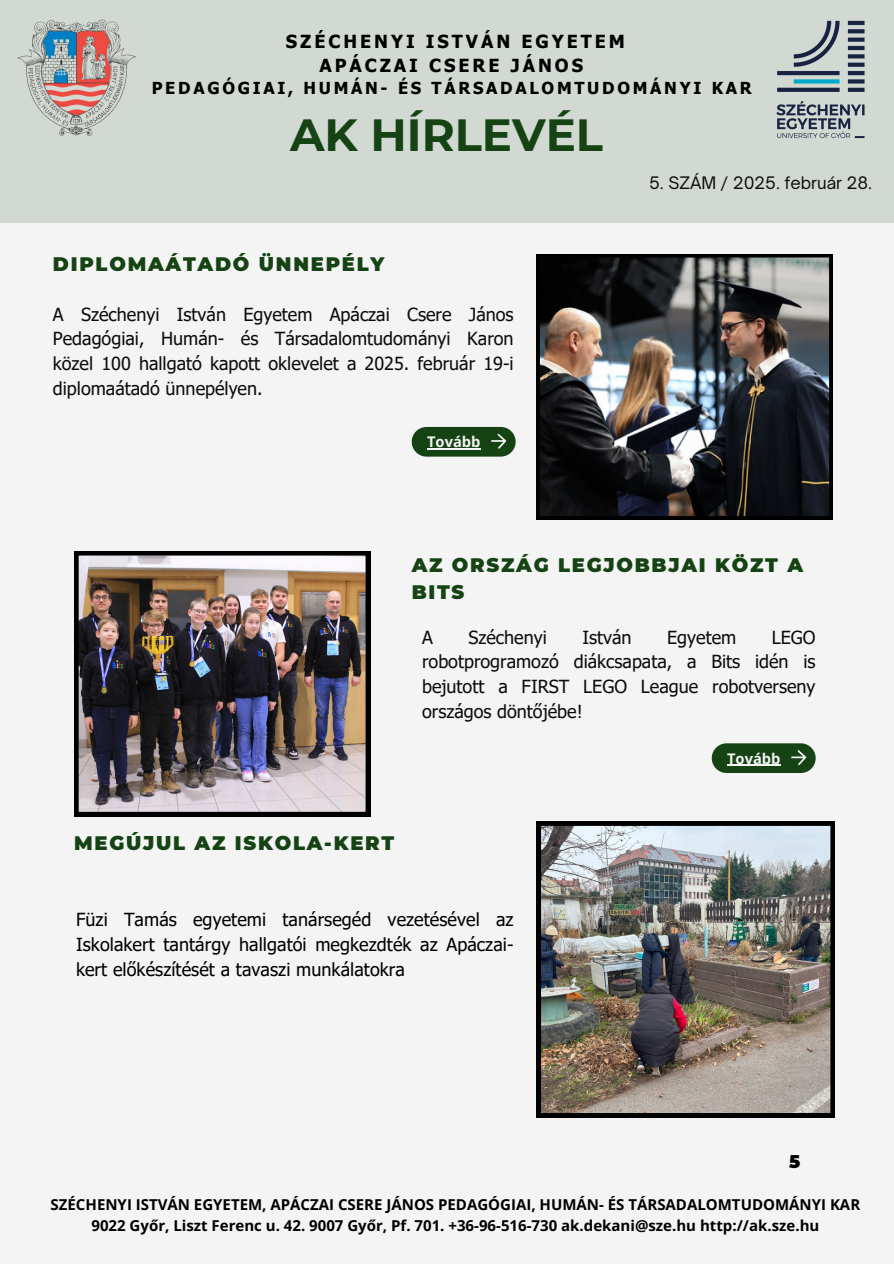
<style>
.page{position:relative;width:894px;height:1264px;background:#fff}
.page>*{position:absolute;margin:0;border:0;box-sizing:border-box;transform-origin:0 0}
.t1{font:700 45px "Montserrat";color:#154314}
.t2{font:900 19.5px/27px "Montserrat";letter-spacing:.09em;color:#154314}
.t3{font:18px/24.8px "Tahoma";color:#0e0b0c;text-align:justify}
.t4{font:18px/24.8px "Tahoma";letter-spacing:.005em;color:#000;text-align:justify}
.t5{font:700 18px/24.8px "Tahoma";letter-spacing:.165em;color:#000;text-align:center}
.t6{font:900 18px "Montserrat";color:#000}
.t7{font:700 16.5px "Tahoma";letter-spacing:.165em;color:#000}
.t8{font:16.5px "Open Sauce One";color:#0e0b0c}
.t9{font:700 15px/20.2px "Open Sans";color:#000;text-align:center}
.t10{font:700 14.7px "Open Sans";color:#f4f4f4}
</style>
<div class="page">
<div style="left:0;top:0;width:893px;height:1263px;background:#f4f4f4"></div>
<img style="left:74px;top:551px;width:296px;height:265px">
<img style="left:536px;top:821px;width:298px;height:296px">
<img style="left:536px;top:254px;width:296px;height:265px">
<div style="left:0;top:0;width:893px;height:222px;background:#d2d9d2"></div>
<img style="left:17px;top:19px;width:119px;height:117px">
<img style="left:776px;top:20px;width:89px;height:119px">
<div style="left:411px;top:427px;width:104px;height:29px;background:#154314;border-radius:15px"></div>
<svg style="left:491px;top:433px;width:15px;height:15px"></svg>
<hr style="left:427px;top:448px;width:53px;height:1px;background:#f4f4f4">
<div style="left:711px;top:743px;width:104px;height:29px;background:#154314;border-radius:15px"></div>
<svg style="left:791px;top:750px;width:15px;height:15px"></svg>
<hr style="left:727px;top:765px;width:53px;height:1px;background:#f4f4f4">
<p class="t5" style="left:286px;top:28px;width:340px">SZÉCHENYI ISTVÁN EGYETEM<br>APÁCZAI CSERE JÁNOS</p>
<p class="t7" style="left:152px;top:77px;width:601px">PEDAGÓGIAI, HUMÁN- ÉS TÁRSADALOMTUDOMÁNYI KAR</p>
<p class="t1" style="left:290px;top:108px;width:314px">AK HÍRLEVÉL</p>
<h3 class="t2" style="left:53px;top:251px;width:333px">DIPLOMAÁTADÓ ÜNNEPÉLY</h3>
<p class="t3" style="left:53px;top:301px;width:462px">A Széchenyi István Egyetem Apáczai Csere János Pedagógiai, Humán- és Társadalomtudományi Karon közel 100 hallgató kapott oklevelet a 2025. február 19-i diplomaátadó ünnepélyen.</p>
<h3 class="t10" style="left:427px;top:431px;width:55px">Tovább</h3>
<h1 class="t8" style="left:649px;top:172px;width:224px">5. SZÁM / 2025. február 28.</h1>
<p class="t2" style="left:411px;top:551px;width:393px">AZ ORSZÁG LEGJOBBJAI KÖZT A<br>BITS</p>
<p class="t3" style="left:422px;top:624px;width:12px">A</p>
<p class="t3" style="left:468px;top:624px;width:80px">Széchenyi</p>
<p class="t3" style="left:582px;top:624px;width:51px">István</p>
<p class="t3" style="left:667px;top:624px;width:71px">Egyetem</p>
<p class="t3" style="left:422px;top:624px;width:395px;text-indent:349px">LEGO robotprogramozó diákcsapata, a Bits idén is bejutott a FIRST LEGO League robotverseny országos döntőjébe!</p>
<h4 class="t2" style="left:74px;top:830px;width:321px">MEGÚJUL AZ ISKOLA-KERT</h4>
<h6 class="t4" style="left:76px;top:906px;width:439px">Füzi Tamás egyetemi tanársegéd vezetésével az Iskolakert tantárgy hallgatói megkezdték az Apáczai&shy;kert előkészítését a tavaszi munkálatokra</h6>
<h2 class="t10" style="left:727px;top:748px;width:55px">Tovább</h2>
<p class="t6" style="left:788px;top:1150px;width:13px">5</p>
<h2 class="t9" style="left:51px;top:1194px;width:810px">SZÉCHENYI ISTVÁN EGYETEM, APÁCZAI CSERE JÁNOS PEDAGÓGIAI, HUMÁN- ÉS TÁRSADALOMTUDOMÁNYI KAR<br>9022 Győr, Liszt Ferenc u. 42. 9007 Győr, Pf. 701. +36-96-516-730 ak.dekani@sze.hu http://ak.sze.hu</h2>
</div>
